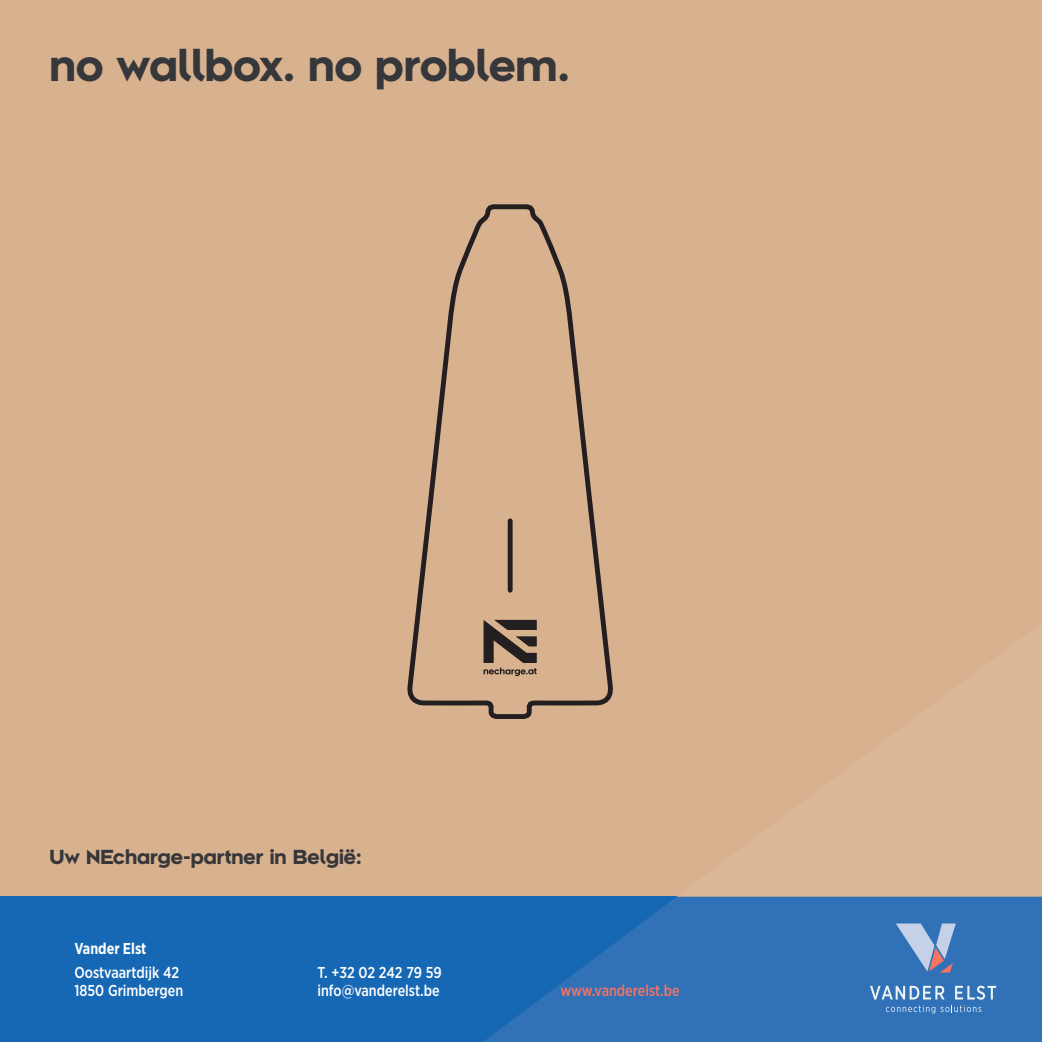
<style>
.page{position:relative;width:1042px;height:1042px;background:#fff}
.page>*{position:absolute;margin:0;border:0;box-sizing:border-box;transform-origin:0 0}
.t1{font:700 42px "Bonn BF";color:#36373a}
.t2{font:700 19.25px "Bonn BF";color:#36373a}
.t3{font:500 15.75px/17.3px "Gotham Narrow";color:#fff;scale:.92 1}
.t4{font:500 15.75px "Gotham Narrow";color:#f37463;scale:.92 1}
.t5{font:700 15.75px "Gotham Narrow";color:#fff;scale:.92 1}
</style>
<div class="page">
<div style="left:0;top:0;width:1042px;height:908px;background:#d8b18f"></div>
<div style="left:0;top:897px;width:1042px;height:145px;background:#1768b4"></div>
<svg style="left:484px;top:897px;width:558px;height:145px;fill:#3071b8"></svg>
<svg style="left:870px;top:986px;width:74px;height:13px"></svg>
<svg style="left:955px;top:985px;width:41px;height:14px"></svg>
<svg style="left:886px;top:1005px;width:95px;height:8px"></svg>
<svg style="left:896px;top:923px;width:60px;height:49px;background:#7a99c6"></svg>
<svg style="left:408px;top:204px;width:205px;height:515px"></svg>
<hr style="left:508px;top:521px;width:4px;height:69px;background:#231f20">
<svg style="left:483px;top:620px;width:54px;height:56px"></svg>
<h1 class="t1" style="left:50px;top:38px;width:521px">no wallbox. no problem.</h1>
<p class="t2" style="left:50px;top:844px;width:313px">Uw NEcharge-partner in België:</p>
<p class="t5" style="left:74px;top:938px;width:80px">Vander Elst</p>
<p class="t3" style="left:74px;top:964px;width:120px">Oostvaartdijk 42<br>1850 Grimbergen</p>
<p class="t3" style="left:317px;top:964px;width:137px">T. +32 02 242 79 59 info@vanderelst.be</p>
<p class="t4" style="left:560px;top:980px;width:131px">www.vanderelst.be</p>
</div>
